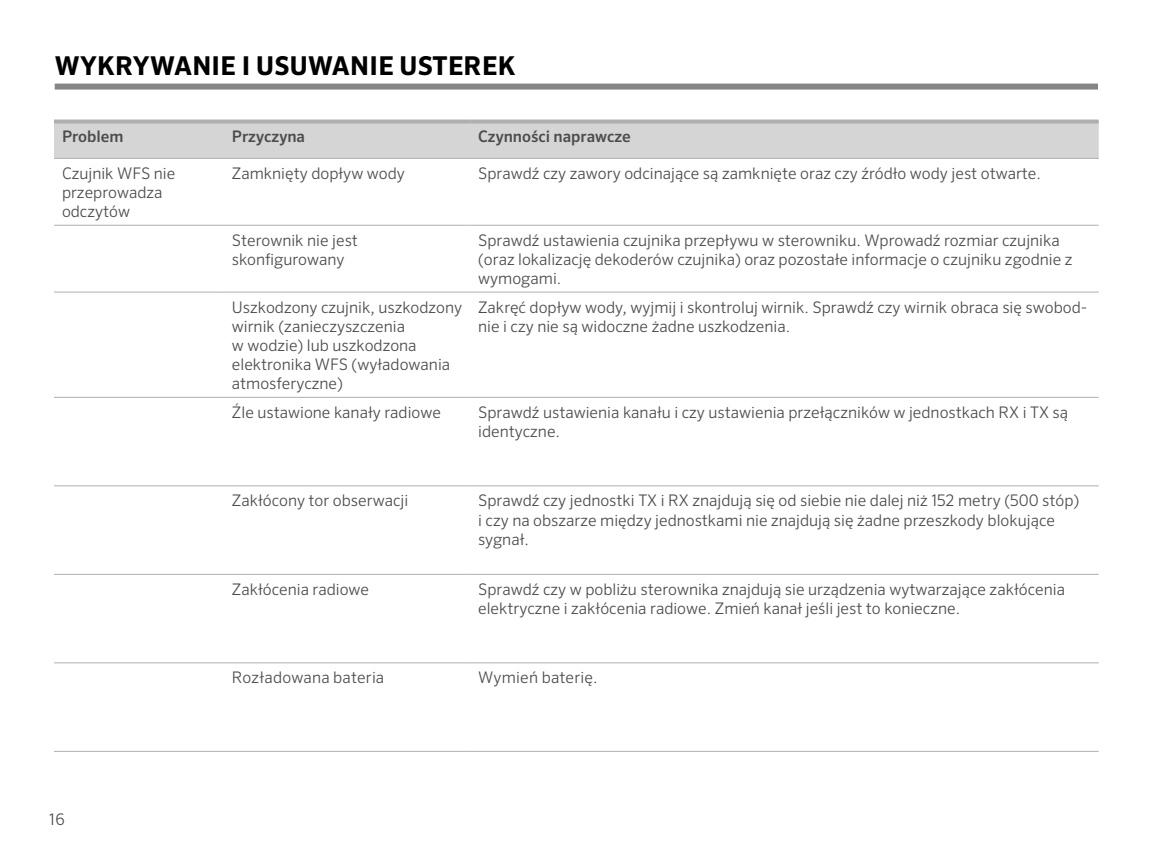
<style>
.page{position:relative;width:1152px;height:864px;background:#fff}
.page>*{position:absolute;margin:0;border:0;box-sizing:border-box;transform-origin:0 0}
.t1{font:700 26px "Sero Pro";letter-spacing:.01em;color:#000}
.t2{font:300 16px/19.2px "Sero Pro";color:#4c4c4d}
.t3{font:500 16px "Sero Pro";color:#4c4c4d}
</style>
<div class="page">
<div style="left:55px;top:84px;width:1043px;height:6px;background:#858586"></div>
<div style="left:54px;top:124px;width:1045px;height:34px;background:#d5d5d6"></div>
<hr style="left:54px;top:225px;width:170px;height:1px;background:#afafb0">
<hr style="left:224px;top:225px;width:246px;height:1px;background:#afafb0">
<hr style="left:470px;top:225px;width:629px;height:1px;background:#afafb0">
<hr style="left:54px;top:397px;width:170px;height:1px;background:#afafb0">
<hr style="left:224px;top:397px;width:246px;height:1px;background:#afafb0">
<hr style="left:470px;top:397px;width:629px;height:1px;background:#afafb0">
<hr style="left:54px;top:485px;width:170px;height:1px;background:#afafb0">
<hr style="left:224px;top:485px;width:246px;height:1px;background:#afafb0">
<hr style="left:470px;top:485px;width:629px;height:1px;background:#afafb0">
<hr style="left:54px;top:574px;width:170px;height:1px;background:#afafb0">
<hr style="left:224px;top:574px;width:246px;height:1px;background:#afafb0">
<hr style="left:470px;top:574px;width:629px;height:1px;background:#afafb0">
<hr style="left:54px;top:662px;width:170px;height:1px;background:#afafb0">
<hr style="left:224px;top:662px;width:246px;height:1px;background:#afafb0">
<hr style="left:470px;top:662px;width:629px;height:1px;background:#afafb0">
<hr style="left:54px;top:751px;width:170px;height:1px;background:#afafb0">
<hr style="left:224px;top:751px;width:246px;height:1px;background:#afafb0">
<hr style="left:470px;top:751px;width:629px;height:1px;background:#afafb0">
<svg style="left:54px;top:120px;width:170px;height:4px"></svg>
<svg style="left:224px;top:120px;width:246px;height:4px"></svg>
<svg style="left:470px;top:120px;width:629px;height:4px;background:#b3b3b4"></svg>
<hr style="left:54px;top:158px;width:170px;height:1px;background:#afafb0">
<hr style="left:224px;top:158px;width:246px;height:1px;background:#afafb0">
<hr style="left:470px;top:158px;width:629px;height:1px;background:#afafb0">
<hr style="left:54px;top:292px;width:170px;height:1px;background:#afafb0">
<hr style="left:224px;top:292px;width:246px;height:1px;background:#afafb0">
<hr style="left:470px;top:292px;width:629px;height:1px;background:#afafb0">
<h1 class="t1" style="left:55px;top:50px;width:462px">WYKRYWANIE I USUWANIE USTEREK</h1>
<p class="t3" style="left:62px;top:127px;width:63px">Problem</p>
<p class="t3" style="left:232px;top:127px;width:75px">Przyczyna</p>
<p class="t3" style="left:478px;top:127px;width:154px">Czynności naprawcze</p>
<p class="t2" style="left:62px;top:163px;width:115px">Czujnik WFS nie przeprowadza odczytów</p>
<p class="t2" style="left:232px;top:163px;width:175px">Zamknięty dopływ wody</p>
<p class="t2" style="left:478px;top:163px;width:564px">Sprawdź czy zawory odcinające są zamknięte oraz czy źródło wody jest otwarte.</p>
<p class="t2" style="left:232px;top:230px;width:128px">Sterownik nie jest skonfigurowany</p>
<p class="t2" style="left:478px;top:230px;width:596px">Sprawdź ustawienia czujnika przepływu w sterowniku. Wprowadź rozmiar czujnika (oraz lokalizację dekoderów czujnika) oraz pozostałe informacje o czujniku zgodnie z wymogami.</p>
<p class="t2" style="left:232px;top:297px;width:232px">Uszkodzony czujnik, uszkodzony wirnik (zanieczyszczenia<br>w wodzie) lub uszkodzona elektronika WFS (wyładowania atmosferyczne)</p>
<p class="t2" style="left:478px;top:297px;width:611px">Zakręć dopływ wody, wyjmij i skontroluj wirnik. Sprawdź czy wirnik obraca się swobod&shy;nie i czy nie są widoczne żadne uszkodzenia.</p>
<p class="t2" style="left:232px;top:402px;width:211px">Źle ustawione kanały radiowe</p>
<p class="t2" style="left:478px;top:402px;width:592px">Sprawdź ustawienia kanału i czy ustawienia przełączników w jednostkach RX i TX są identyczne.</p>
<p class="t2" style="left:232px;top:491px;width:178px">Zakłócony tor obserwacji</p>
<p class="t2" style="left:478px;top:491px;width:603px">Sprawdź czy jednostki TX i RX znajdują się od siebie nie dalej niż 152 metry (500 stóp) i czy na obszarze między jednostkami nie znajdują się żadne przeszkody blokujące sygnał.</p>
<p class="t2" style="left:232px;top:579px;width:139px">Zakłócenia radiowe</p>
<p class="t2" style="left:478px;top:579px;width:588px">Sprawdź czy w pobliżu sterownika znajdują sie urządzenia wytwarzające zakłócenia elektryczne i zakłócenia radiowe. Zmień kanał jeśli jest to konieczne.</p>
<p class="t2" style="left:49px;top:809px;width:17px">16</p>
<p class="t2" style="left:232px;top:668px;width:154px">Rozładowana bateria</p>
<p class="t2" style="left:478px;top:668px;width:121px">Wymień baterię.</p>
</div>
